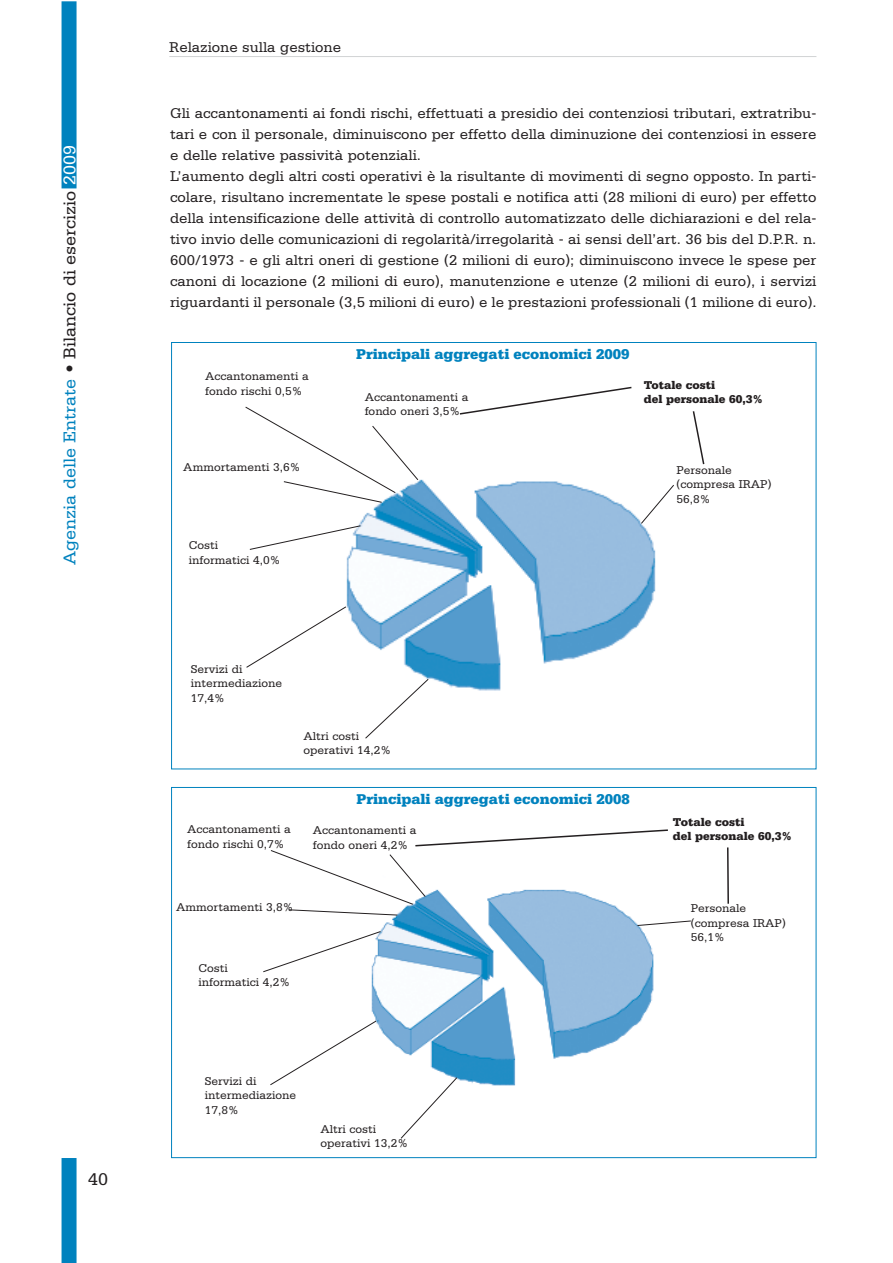
<style>
.page{position:relative;width:893px;height:1263px;background:#fff}
.page>*{position:absolute;margin:0;border:0;box-sizing:border-box;transform-origin:0 0}
.t1{font:18px "Serifa";color:#231f20}
.t2{font:15px/21px "Serifa";color:#231f20}
.t3{font:900 15px "Serifa";color:#0082be}
.t4{font:12px/14.4px "Serifa";color:#231f20}
.t5{font:900 12px/14.4px "Serifa";color:#231f20}
.s1{color:#0082be}
.s2{color:#fff}
</style>
<div class="page">
<div style="left:62px;top:1px;width:15px;height:187px;background:#0082be"></div>
<div style="left:62px;top:1158px;width:15px;height:105px;background:#0082be"></div>
<hr style="left:169px;top:56px;width:647px;height:1px;background:#d1d3d4">
<img style="left:346px;top:479px;width:310px;height:212px">
<img style="left:371px;top:973px;width:283px;height:113px">
<svg style="left:640px;top:484px;width:34px;height:40px"></svg>
<svg style="left:245px;top:406px;width:174px;height:97px"></svg>
<svg style="left:249px;top:525px;width:112px;height:25px"></svg>
<svg style="left:246px;top:606px;width:101px;height:62px"></svg>
<svg style="left:364px;top:678px;width:65px;height:61px"></svg>
<svg style="left:459px;top:386px;width:173px;height:29px"></svg>
<svg style="left:692px;top:411px;width:13px;height:54px"></svg>
<svg style="left:270px;top:1020px;width:107px;height:66px"></svg>
<svg style="left:400px;top:1076px;width:58px;height:63px"></svg>
<svg style="left:263px;top:829px;width:428px;height:144px"></svg>
<svg style="left:727px;top:847px;width:2px;height:57px"></svg>
<p class="t1" style="left:63px;top:565px;width:421px;rotate:-90deg"><span class="s1">Agenzia delle Entrate</span> • Bilancio di esercizio <span class="s2">2009</span></p>
<p class="t1" style="left:88px;top:1173px;width:22px">40</p>
<p class="t2" style="left:169px;top:38px;width:173px">Relazione sulla gestione</p>
<p class="t2" style="left:170px;top:104px;width:648px">Gli accantonamenti ai fondi rischi, effettuati a presidio dei contenziosi tributari, extratribu&shy;tari e con il personale, diminuiscono per effetto della diminuzione dei contenziosi in essere e delle relative passività potenziali.<br>L’aumento degli altri costi operativi è la risultante di movimenti di segno opposto. In parti&shy;colare, risultano incrementate le spese postali e notifica atti (28 milioni di euro) per effetto della intensificazione delle attività di controllo automatizzato delle dichiarazioni e del rela&shy;tivo invio delle comunicazioni di regolarità/irregolarità - ai sensi dell’art. 36 bis del D.P.R. n.<br>600/1973 - e gli altri oneri di gestione (2 milioni di euro); diminuiscono invece le spese per canoni di locazione (2 milioni di euro), manutenzione e utenze (2 milioni di euro), i servizi riguardanti il personale (3,5 milioni di euro) e le prestazioni professionali (1 milione di euro).</p>
<p class="t4" style="left:205px;top:370px;width:105px">Accantonamenti a fondo rischi 0,5%</p>
<p class="t4" style="left:183px;top:461px;width:119px">Ammortamenti 3,6%</p>
<p class="t4" style="left:189px;top:539px;width:93px">Costi informatici 4,0%</p>
<p class="t3" style="left:356px;top:348px;width:275px">Principali aggregati economici 2009</p>
<p class="t4" style="left:365px;top:390px;width:105px">Accantonamenti a fondo oneri 3,5%</p>
<p class="t5" style="left:644px;top:379px;width:121px">Totale costi<br>del personale 60,3%</p>
<p class="t4" style="left:676px;top:464px;width:96px">Personale (compresa IRAP)<br>56,8%</p>
<p class="t4" style="left:191px;top:663px;width:93px">Servizi di intermediazione<br>17,4%</p>
<p class="t4" style="left:304px;top:729px;width:89px">Altri costi operativi 14,2%</p>
<p class="t4" style="left:187px;top:823px;width:105px">Accantonamenti a fondo rischi 0,7%</p>
<p class="t3" style="left:356px;top:793px;width:275px">Principali aggregati economici 2008</p>
<p class="t4" style="left:313px;top:824px;width:105px">Accantonamenti a fondo oneri 4,2%</p>
<p class="t4" style="left:176px;top:901px;width:119px">Ammortamenti 3,8%</p>
<p class="t4" style="left:198px;top:961px;width:93px">Costi informatici 4,2%</p>
<p class="t4" style="left:205px;top:1075px;width:93px">Servizi di intermediazione<br>17,8%</p>
<p class="t4" style="left:321px;top:1122px;width:89px">Altri costi operativi 13,2%</p>
<p class="t5" style="left:673px;top:816px;width:121px">Totale costi<br>del personale 60,3%</p>
<p class="t4" style="left:691px;top:902px;width:96px">Personale (compresa IRAP)<br>56,1%</p>
</div>
